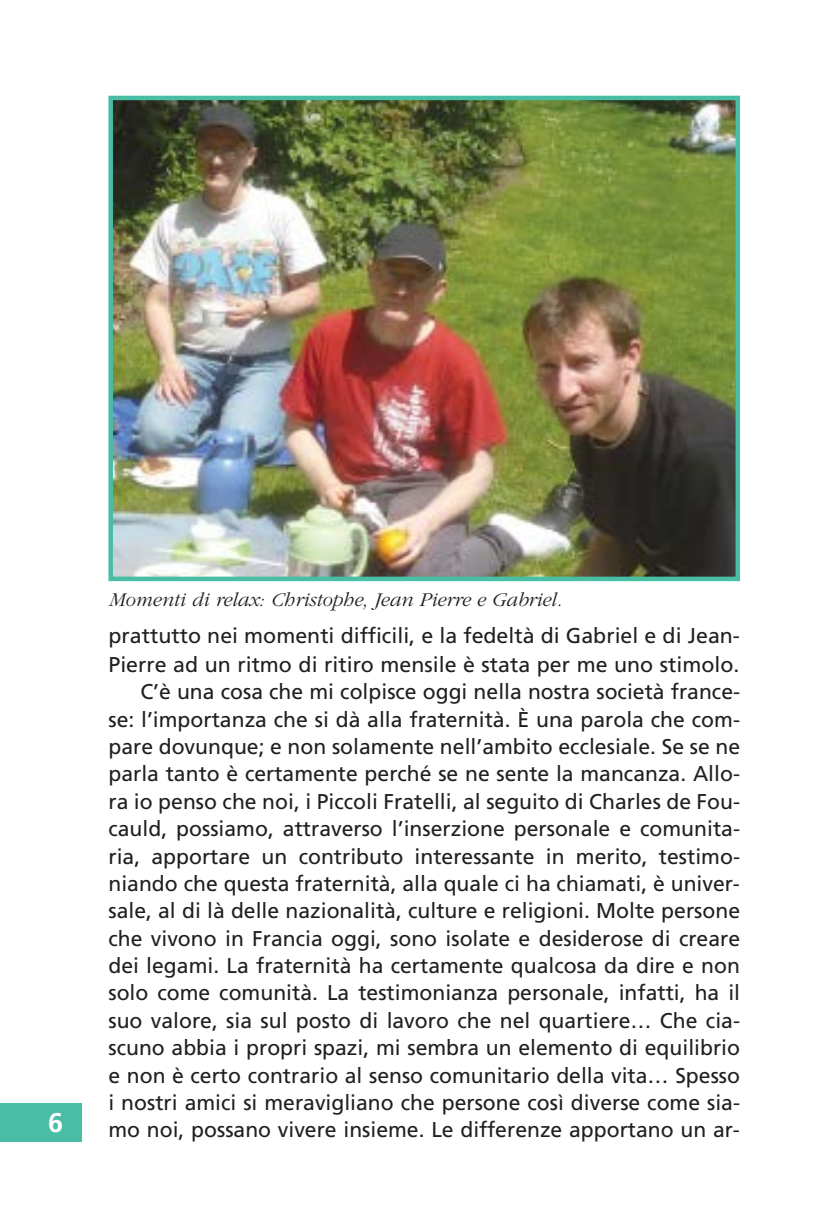
<style>
.page{position:relative;width:823px;height:1212px;background:#fff}
.page>*{position:absolute;margin:0;border:0;box-sizing:border-box;transform-origin:0 0}
.t1{font:700 27px "Frutiger";color:#fff}
.t2{font:21.38px/27.4px "Frutiger";color:#231f20;text-align:right}
.t3{font:italic 300 20.25px "Garamond";color:#231f20}
</style>
<div class="page">
<div style="left:0;top:1103px;width:81px;height:39px;background:#49bea5"></div>
<img style="left:113px;top:101px;width:622px;height:475px">
<div style="left:108px;top:96px;width:632px;height:485px;border:4px solid #49bea5"></div>
<p class="t3" style="left:108px;top:592px;width:454px">Momenti di relax: Christophe, Jean Pierre e Gabriel.</p>
<p class="t2" style="left:108px;top:624px;width:633px">prattutto nei momenti difficili, e la fedeltà di Gabriel e di Jean-Pierre ad un ritmo di ritiro mensile è stata per me uno stimolo.<br>C’è una cosa che mi colpisce oggi nella nostra società france-<br>se: l’importanza che si dà alla fraternità. È una parola che com&shy;pare dovunque; e non solamente nell’ambito ecclesiale. Se se ne parla tanto è certamente perché se ne sente la mancanza. Allo&shy;ra io penso che noi, i Piccoli Fratelli, al seguito di Charles de Fou&shy;cauld, possiamo, attraverso l’inserzione personale e comunita&shy;ria, apportare un contributo interessante in merito, testimo&shy;niando che questa fraternità, alla quale ci ha chiamati, è univer&shy;sale, al di là delle nazionalità, culture e religioni. Molte persone che vivono in Francia oggi, sono isolate e desiderose di creare dei legami. La fraternità ha certamente qualcosa da dire e non solo come comunità. La testimonianza personale, infatti, ha il suo valore, sia sul posto di lavoro che nel quartiere… Che cia&shy;scuno abbia i propri spazi, mi sembra un elemento di equilibrio e non è certo contrario al senso comunitario della vita… Spesso i nostri amici si meravigliano che persone così diverse come sia-</p>
<p class="t1" style="left:48px;top:1112px;width:17px">6</p>
<p class="t2" style="left:108px;top:1118px;width:633px">mo noi, possano vivere insieme. Le differenze apportano un ar-</p>
</div>
